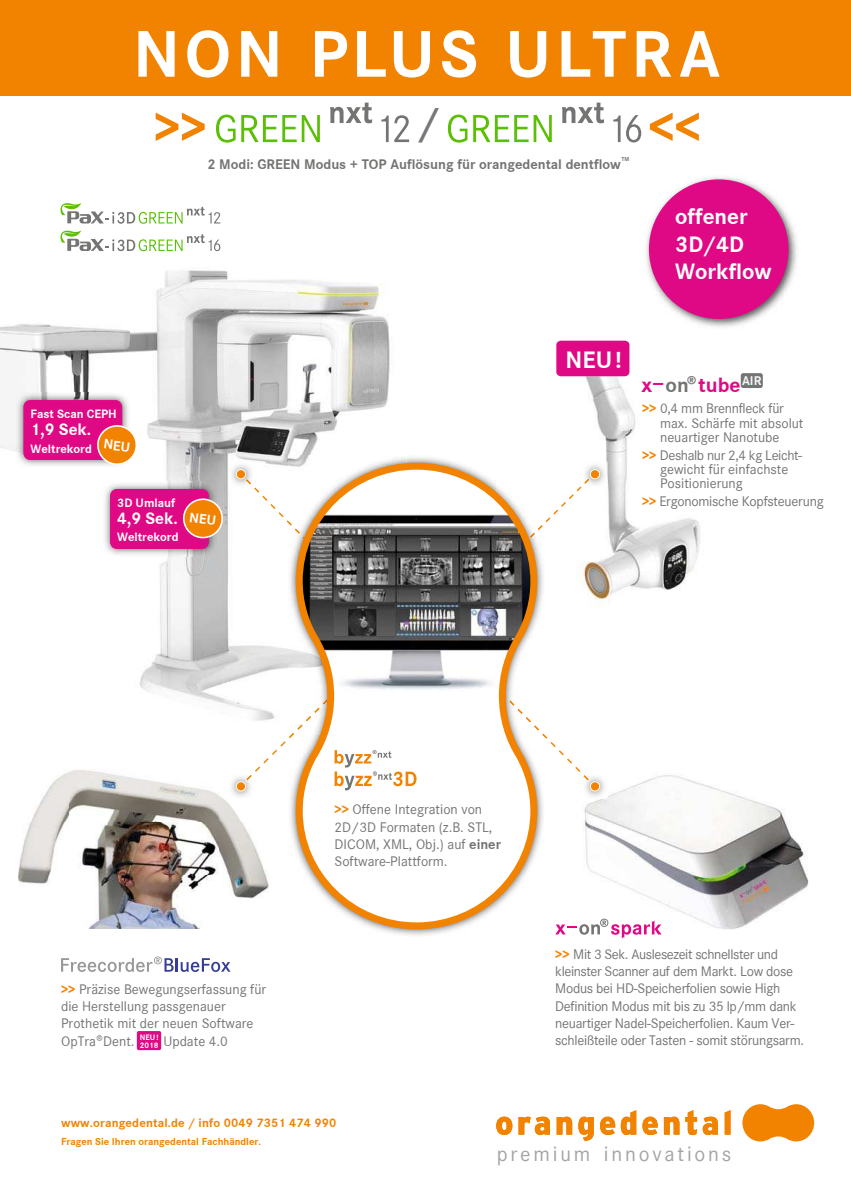
<style>
.page{position:relative;width:851px;height:1191px;background:#fff}
.page>*{position:absolute;margin:0;border:0;box-sizing:border-box;transform-origin:0 0}
.t1{font:68.4px "Corporate S Bold";letter-spacing:.07em;color:#fff}
.t2{font:52.35px "Corporate S Bold";color:#f28300}
.t3{font:40.2px "Corporate S Bold";color:#77767b}
.t4{font:24.6px "Corporate S Bold";color:#fff}
.t5{font:23.1px/27.8px "Corporate S Bold";color:#fff}
.t6{font:21.45px "Corporate S Regular";letter-spacing:.13em;color:#a3a4a4}
.t7{font:21.45px "Corporate S Bold";color:#e00985}
.t8{font:17.25px "Corporate S Bold";color:#fff}
.t9{font:14.4px/17.2px "Corporate S Regular";letter-spacing:-.015em;color:#747473}
.t10{font:14.4px "Corporate S Bold";color:#747473}
.t11{font:12.75px "Corporate S Bold";letter-spacing:.01em;color:#f28300}
.t12{font:12.6px "Corporate S Bold";color:#fff}
.t13{font:10.5px "Corporate S Bold";color:#f28300}
.t14{font:8.1px/7.5px "Corporate S Bold";color:#fff}
.t15{font:6px "Corporate S Bold";color:#747473}
.s1{color:#747473}
.s2{font-family:"Corporate S Bold";color:#f28300}
.s3{font-family:"Corporate S Bold"}
</style>
<div class="page">
<img style="left:0;top:246px;width:390px;height:461px">
<img style="left:584px;top:775px;width:225px;height:160px">
<img style="left:560px;top:376px;width:203px;height:231px">
<div style="left:0;top:0;width:850px;height:95px;background:#f28300"></div>
<svg style="left:742px;top:1104px;width:72px;height:38px"></svg>
<svg style="left:496px;top:1116px;width:16px;height:19px"></svg>
<svg style="left:518px;top:1116px;width:32px;height:19px"></svg>
<svg style="left:556px;top:1116px;width:16px;height:18px"></svg>
<svg style="left:578px;top:1116px;width:15px;height:25px"></svg>
<svg style="left:600px;top:1110px;width:36px;height:25px"></svg>
<svg style="left:642px;top:1116px;width:15px;height:19px"></svg>
<svg style="left:663px;top:1116px;width:16px;height:18px"></svg>
<svg style="left:685px;top:1110px;width:32px;height:25px"></svg>
<svg style="left:724px;top:1110px;width:6px;height:24px"></svg>
<svg style="left:61px;top:956px;width:169px;height:16px"></svg>
<div style="left:137px;top:1031px;width:24px;height:19px;background:#e00985;border-radius:2px"></div>
<div style="left:556px;top:341px;width:73px;height:35px;background:#e00985;border-radius:5px"></div>
<svg style="left:555px;top:918px;width:106px;height:20px"></svg>
<div style="left:740px;top:373px;width:22px;height:15px;background:#747473;border-radius:3px"></div>
<svg style="left:216px;top:115px;width:19px;height:28px"></svg>
<svg style="left:241px;top:115px;width:79px;height:27px"></svg>
<svg style="left:330px;top:103px;width:42px;height:20px"></svg>
<svg style="left:381px;top:115px;width:7px;height:27px"></svg>
<svg style="left:394px;top:115px;width:15px;height:27px"></svg>
<svg style="left:448px;top:115px;width:19px;height:28px"></svg>
<svg style="left:473px;top:115px;width:78px;height:27px"></svg>
<svg style="left:562px;top:103px;width:42px;height:20px"></svg>
<svg style="left:613px;top:115px;width:7px;height:27px"></svg>
<svg style="left:626px;top:115px;width:15px;height:27px"></svg>
<img style="left:102px;top:481px;width:114px;height:75px">
<div style="left:110px;top:489px;width:99px;height:60px;background:#e00985;border-radius:7px"></div>
<img style="left:16px;top:392px;width:114px;height:75px">
<div style="left:23px;top:400px;width:99px;height:60px;background:#e00985;border-radius:7px"></div>
<img style="left:646px;top:177px;width:151px;height:150px">
<div style="left:648px;top:179px;width:140px;height:140px;background:#e00985;border-radius:50%"></div>
<img style="left:18px;top:769px;width:250px;height:159px">
<svg style="left:60px;top:230px;width:160px;height:21px"></svg>
<svg style="left:60px;top:203px;width:160px;height:21px"></svg>
<img style="left:288px;top:455px;width:118px;height:236px">
<img style="left:540px;top:556px;width:3px;height:51px">
<svg style="left:292px;top:459px;width:248px;height:473px"></svg>
<svg style="left:238px;top:691px;width:178px;height:99px"></svg>
<img style="left:584px;top:775px;width:23px;height:24px">
<svg style="left:492px;top:684px;width:104px;height:104px"></svg>
<div style="left:590px;top:781px;width:9px;height:10px;background:#f28300;border-radius:50%"></div>
<div style="left:590px;top:781px;width:10px;height:10px;border:1px solid #fff;border-radius:50%"></div>
<img style="left:228px;top:774px;width:25px;height:25px">
<img style="left:238px;top:775px;width:14px;height:13px">
<div style="left:236px;top:781px;width:9px;height:10px;background:#f28300;border-radius:50%"></div>
<div style="left:236px;top:781px;width:10px;height:10px;border:1px solid #fff;border-radius:50%"></div>
<img style="left:582px;top:462px;width:25px;height:25px">
<svg style="left:522px;top:471px;width:74px;height:74px"></svg>
<div style="left:590px;top:469px;width:9px;height:10px;background:#f28300;border-radius:50%"></div>
<div style="left:590px;top:469px;width:10px;height:10px;border:1px solid #fff;border-radius:50%"></div>
<img style="left:228px;top:462px;width:25px;height:25px">
<svg style="left:238px;top:471px;width:70px;height:71px"></svg>
<div style="left:236px;top:469px;width:9px;height:10px;background:#f28300;border-radius:50%"></div>
<div style="left:236px;top:469px;width:10px;height:10px;border:1px solid #fff;border-radius:50%"></div>
<svg style="left:183px;top:496px;width:42px;height:43px;background:#e7874c"></svg>
<svg style="left:95px;top:423px;width:44px;height:43px"></svg>
<h1 class="t1" style="left:133px;top:25px;width:588px">NON PLUS ULTRA</h1>
<h2 class="t2" style="left:154px;top:105px;width:54px">&gt;&gt;</h2>
<h3 class="t3" style="left:417px;top:104px;width:24px">/</h3>
<h2 class="t2" style="left:648px;top:105px;width:54px">&lt;&lt;</h2>
<p class="t12" style="left:31px;top:408px;width:88px">Fast Scan CEPH</p>
<p class="t8" style="left:31px;top:422px;width:62px">1,9 Sek.</p>
<p class="t12" style="left:31px;top:443px;width:63px">Weltrekord</p>
<p class="t12" style="left:117px;top:497px;width:60px">3D Umlauf</p>
<p class="t8" style="left:117px;top:511px;width:62px">4,9 Sek.</p>
<p class="t12" style="left:117px;top:532px;width:63px">Weltrekord</p>
<p class="t10" style="left:207px;top:158px;width:415px">2 Modi: GREEN Modus + TOP Auflösung für orangedental dentflow</p>
<p class="t15" style="left:621px;top:157px;width:9px">TM</p>
<h3 class="t5" style="left:675px;top:204px;width:98px">offener<br>3D/4D<br>Workflow</h3>
<h3 class="t4" style="left:565px;top:349px;width:57px">NEU !</h3>
<h3 class="t7" style="left:641px;top:376px;width:121px">x– <span class="s1">on®</span> tube<sup>AIR</sup></h3>
<p class="t9" style="left:660px;top:402px;width:145px;line-height:14.4px;text-indent:-18px"><span class="s2">&gt;&gt;</span> 0,4 mm Brennfleck für max. Schärfe mit absolut neuartiger Nanotube</p>
<p class="t9" style="left:660px;top:448px;width:144px;line-height:14.4px;text-indent:-18px"><span class="s2">&gt;&gt;</span> Deshalb nur 2,4 kg Leicht&shy;gewicht für einfachste<br>Positionierung</p>
<p class="t9" style="left:642px;top:493px;width:183px"><span class="s2">&gt;&gt;</span> Ergonomische Kopfsteuerung</p>
<p class="t9" style="left:334px;top:802px;width:168px"><span class="s2">&gt;&gt;</span> Offene Integration von<br>2D/3D Formaten (z.B. STL,<br>DICOM, XML, Obj.) auf <span class="s3">einer<br></span>Software-Plattform.</p>
<p class="t9" style="left:61px;top:981px;width:207px"><span class="s2">&gt;&gt;</span> Präzise Bewegungserfassung für die Herstellung passgenauer<br>Prothetik mit der neuen Software<br>OpTra®Dent.</p>
<p class="t14" style="left:140px;top:1034px;width:20px">NEU !<br>2018</p>
<p class="t9" style="left:163px;top:1033px;width:66px">Update 4.0</p>
<p class="t11" style="left:61px;top:1117px;width:277px">www.orangedental.de / info 0049 7351 474 990</p>
<p class="t13" style="left:61px;top:1136px;width:201px">Fragen Sie Ihren orangedental Fachhändler.</p>
<p class="t9" style="left:555px;top:946px;width:250px"><span class="s2">&gt;&gt;</span> Mit 3 Sek. Auslesezeit schnellster und kleinster Scanner auf dem Markt. Low dose Modus bei HD-Speicherfolien sowie High Definition Modus mit bis zu 35 lp/mm dank neuartiger Nadel-Speicherfolien. Kaum Ver&shy;schleißteile oder Tasten - somit störungsarm.</p>
<h3 class="t6" style="left:496px;top:1144px;width:236px">premium innovations</h3>
</div>
